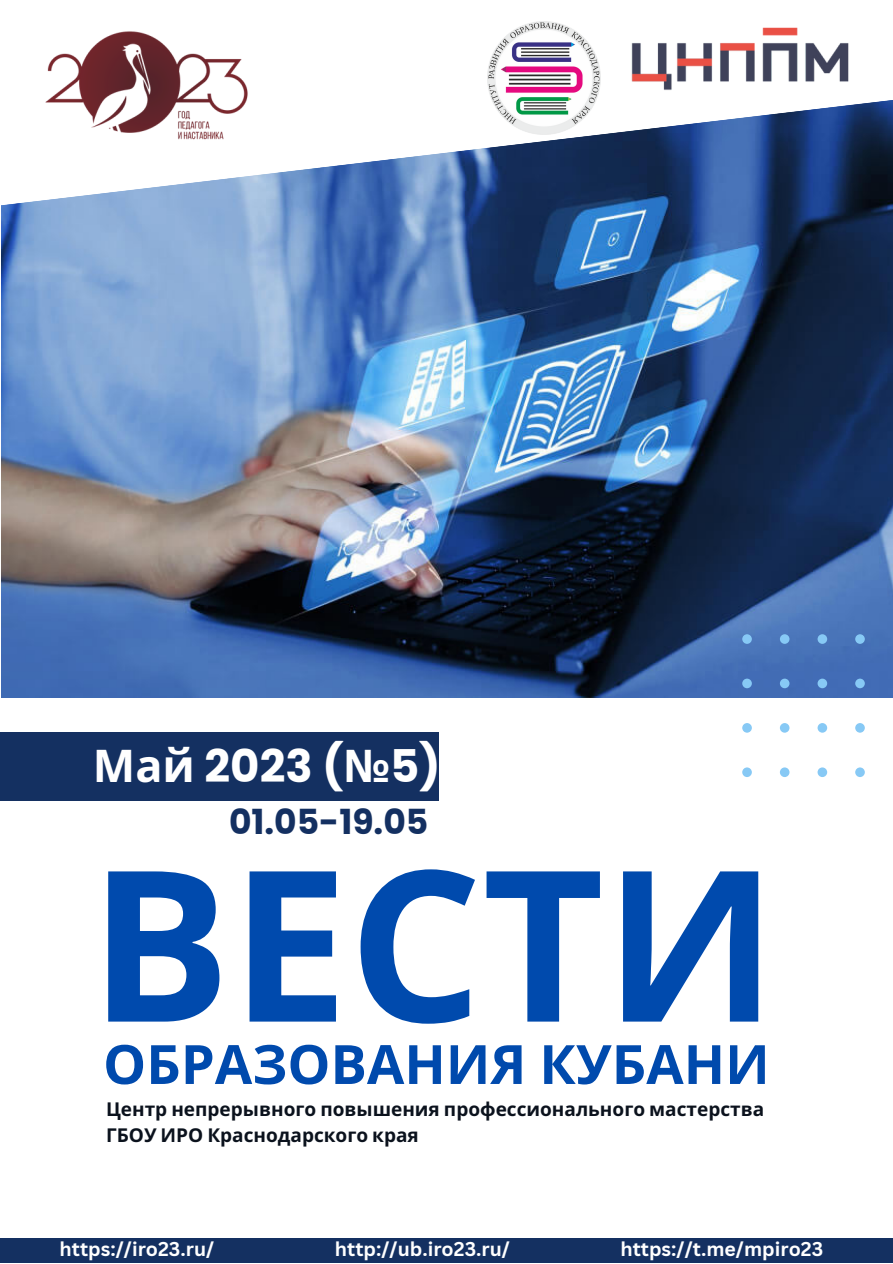
<style>
.page{position:relative;width:893px;height:1264px;background:#fff}
.page>*{position:absolute;margin:0;border:0;box-sizing:border-box;transform-origin:0 0}
.t1{font:700 210.15px "Noto Sans";color:#004aad}
.t2{font:700 54.15px "Noto Sans";color:#004aad}
.t3{font:700 45px "Poppins";color:#fff}
.t4{font:700 34.5px "Poppins";color:#143061}
.t5{font:700 19.5px "Canva Sans";color:#fff}
.t6{font:700 19.05px "Noto Sans";color:#0b121d}
.s1{font-family:"Noto Sans"}
</style>
<div class="page">
<img style="left:2px;top:221px;width:890px;height:476px">
<svg style="left:1px;top:21px;width:891px;height:200px"></svg>
<div style="left:0;top:732px;width:438px;height:69px;background:#143061"></div>
<div style="left:0;top:1238px;width:892px;height:24px;background:#143061"></div>
<svg style="left:742px;top:634px;width:122px;height:143px"></svg>
<img style="left:629px;top:22px;width:224px;height:71px">
<img style="left:487px;top:22px;width:113px;height:112px">
<img style="left:35px;top:21px;width:224px;height:122px">
<p class="t3" style="left:93px;top:734px;width:349px"><span class="s1">Май</span> 2023 (<span class="s1">№</span>5)</p>
<p class="t4" style="left:229px;top:797px;width:201px">01.05-19.05</p>
<p class="t1" style="left:89px;top:796px;width:689px">ВЕСТИ</p>
<p class="t2" style="left:103px;top:1026px;width:668px">ОБРАЗОВАНИЯ КУБАНИ</p>
<p class="t6" style="left:106px;top:1095px;width:659px">Центр непрерывного повышения профессионального мастерства</p>
<p class="t6" style="left:106px;top:1121px;width:314px">ГБОУ ИРО Краснодарского края</p>
<p class="t5" style="left:60px;top:1234px;width:156px">https://iro23.ru/</p>
<p class="t5" style="left:620px;top:1234px;width:204px">https://t.me/mpiro23</p>
<p class="t5" style="left:335px;top:1234px;width:176px">http://ub.iro23.ru/</p>
</div>
